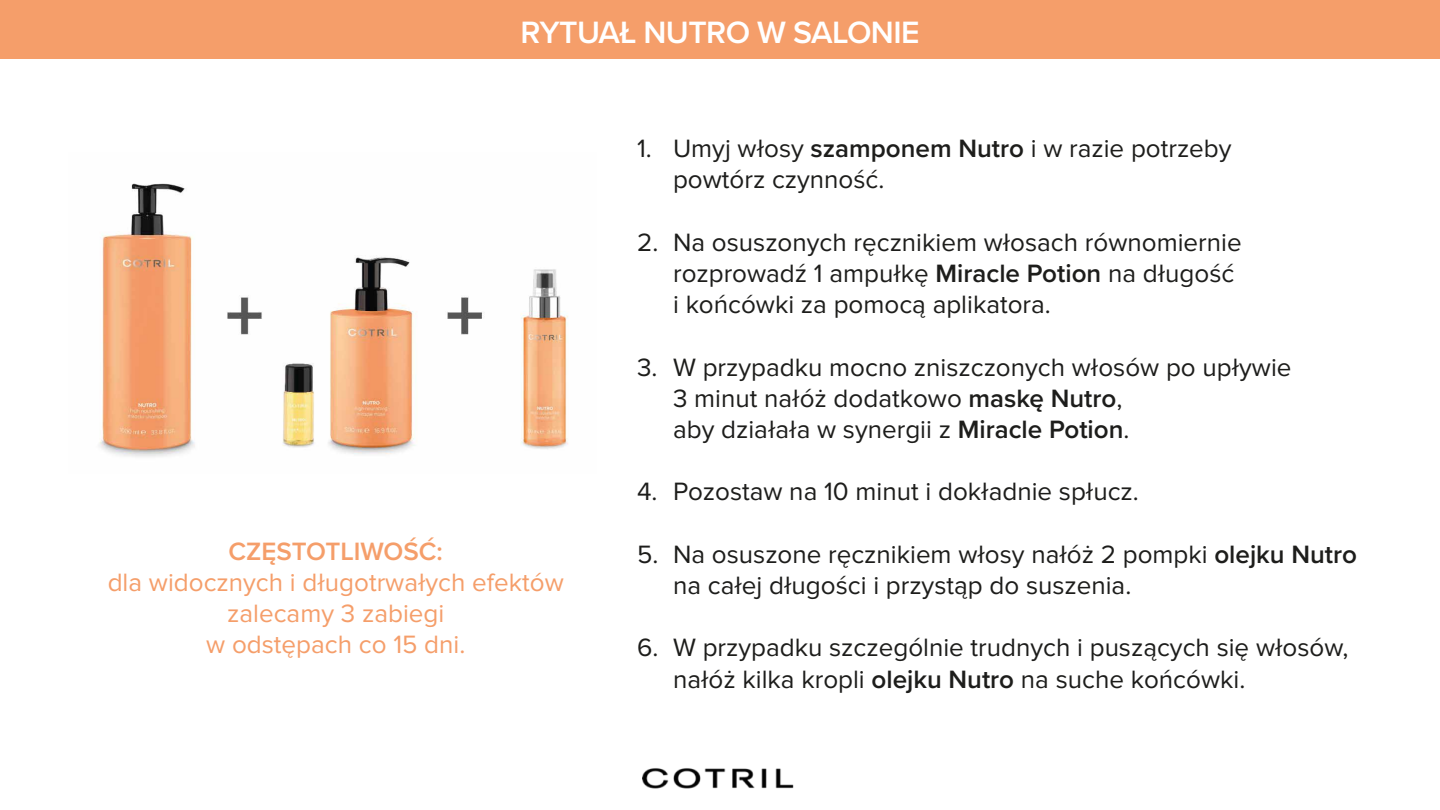
<style>
.page{position:relative;width:1440px;height:810px;background:#fff}
.page>*{position:absolute;margin:0;border:0;box-sizing:border-box;transform-origin:0 0}
.t1{font:600 32px "Proxima Nova";letter-spacing:-.02em;color:#fff}
.t2{font:26px/31.2px "Proxima Nova";color:#1d1d1b}
.t3{font:26px/31.2px "Proxima Nova";color:#f59e6a;text-align:center}
.t4{font:600 26px "Proxima Nova";color:#f59e6a}
.s1{font-weight:600}
</style>
<div class="page">
<div style="left:0;top:0;width:1440px;height:59px;background:#f59e6a"></div>
<img style="left:99px;top:183px;width:469px;height:274px">
<img style="left:642px;top:768px;width:152px;height:21px">
<p class="t1" style="left:520px;top:9px;width:401px">RYTUAŁ NUTRO W SALONIE</p>
<p class="t4" style="left:229px;top:532px;width:216px">CZĘSTOTLIWOŚĆ:</p>
<p class="t3" style="left:108px;top:568px;width:458px">dla widocznych i długotrwałych efektów zalecamy 3 zabiegi<br>w odstępach co 15 dni.</p>
<p class="t2" style="left:673px;top:134px;width:560px;text-indent:-36px">1. Umyj włosy <span class="s1">szamponem Nutro</span> i w razie potrzeby powtórz czynność.</p>
<p class="t2" style="left:673px;top:228px;width:570px;text-indent:-36px">2. Na osuszonych ręcznikiem włosach równomiernie rozprowadź 1 ampułkę <span class="s1">Miracle Potion</span> na długość i końcówki za pomocą aplikatora.</p>
<p class="t2" style="left:673px;top:352px;width:620px;text-indent:-36px">3. W przypadku mocno zniszczonych włosów po upływie<br>3 minut nałóż dodatkowo <span class="s1">maskę Nutro</span>,<br>aby działała w synergii z <span class="s1">Miracle Potion</span>.</p>
<p class="t2" style="left:637px;top:477px;width:503px">4. Pozostaw na 10 minut i dokładnie spłucz.</p>
<p class="t2" style="left:673px;top:540px;width:685px;text-indent:-36px">5. Na osuszone ręcznikiem włosy nałóż 2 pompki <span class="s1">olejku Nutro </span>na całej długości i przystąp do suszenia.</p>
<p class="t2" style="left:673px;top:633px;width:677px;text-indent:-36px">6. W przypadku szczególnie trudnych i puszących się włosów, nałóż kilka kropli <span class="s1">olejku Nutro</span> na suche końcówki.</p>
</div>
